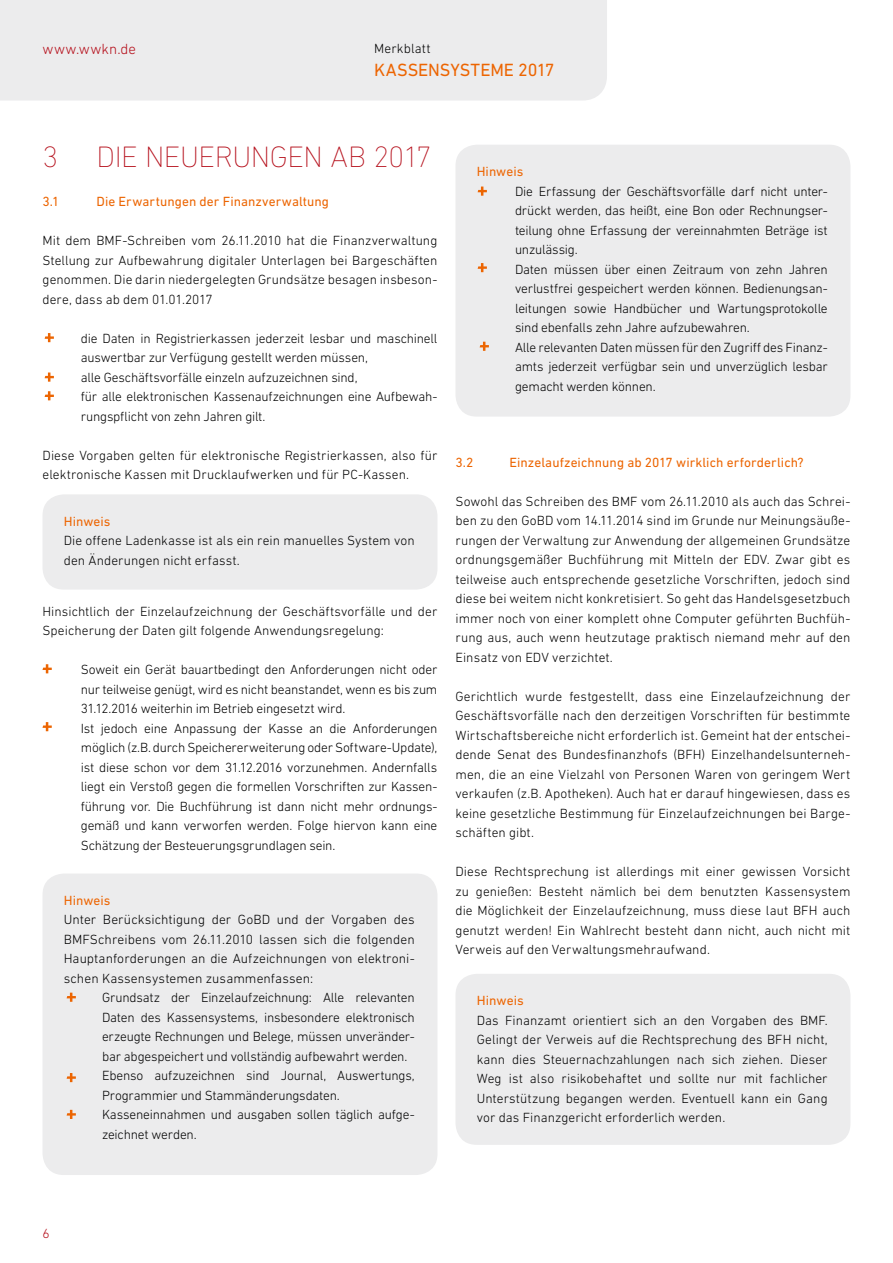
<style>
.page{position:relative;width:893px;height:1263px;background:#fff}
.page>*{position:absolute;margin:0;border:0;box-sizing:border-box;transform-origin:0 0}
.t1{font:200 30px "DIN Next LT Pro";letter-spacing:-.02em;color:#b50f1b}
.t2{font:18px "DIN Next LT Pro";letter-spacing:-.005em;color:#ec6502}
.t3{font:300 15px "DIN Next LT Pro";letter-spacing:.02em;color:#b50f1b}
.t4{font:300 13.5px/19.5px "DIN Next LT Pro";letter-spacing:-.01em;color:#000}
.t5{font:13.5px "DIN Next LT Pro";letter-spacing:.005em;color:#ec6502}
.t6{font:300 13.5px "DIN Next LT Pro";letter-spacing:.01em;color:#000}
.t7{font:300 13.5px "DIN Next LT Pro";color:#b50f1b}
</style>
<div class="page">
<div style="left:0;top:0;width:607px;height:101px;background:#ececed"></div>
<div style="left:43px;top:494px;width:394px;height:96px;background:#ececed;border-radius:21px"></div>
<div style="left:43px;top:873px;width:394px;height:302px;background:#ececed;border-radius:21px"></div>
<div style="left:455px;top:145px;width:395px;height:272px;background:#ececed;border-radius:21px"></div>
<div style="left:455px;top:974px;width:395px;height:171px;background:#ececed;border-radius:21px"></div>
<svg style="left:42px;top:664px;width:10px;height:9px"></svg>
<svg style="left:42px;top:722px;width:10px;height:9px"></svg>
<svg style="left:45px;top:333px;width:9px;height:9px"></svg>
<svg style="left:45px;top:372px;width:9px;height:10px"></svg>
<svg style="left:45px;top:391px;width:9px;height:9px"></svg>
<svg style="left:478px;top:187px;width:9px;height:9px"></svg>
<svg style="left:478px;top:263px;width:9px;height:9px"></svg>
<svg style="left:480px;top:342px;width:9px;height:9px"></svg>
<svg style="left:67px;top:993px;width:9px;height:9px"></svg>
<svg style="left:67px;top:1073px;width:9px;height:9px"></svg>
<svg style="left:67px;top:1110px;width:9px;height:9px"></svg>
<p class="t3" style="left:43px;top:40px;width:95px">www.wwkn.de</p>
<p class="t6" style="left:374px;top:40px;width:58px">Merkblatt</p>
<h2 class="t2" style="left:374px;top:60px;width:182px">Kassensysteme 2017</h2>
<h1 class="t1" style="left:43px;top:140px;width:390px">3 DIE NEUERUNGEN AB 2017</h1>
<p class="t5" style="left:43px;top:194px;width:41px">3.1 D</p>
<p class="t5" style="left:105px;top:194px;width:225px">ie Erwartungen der Finanzverwaltung</p>
<p class="t4" style="left:43px;top:231px;width:396px;text-align:justify">Mit dem BMF-Schreiben vom 26.11.2010 hat die Finanzverwaltung Stellung zur Aufbewahrung digitaler Unterlagen bei Bargeschäften genommen. Die darin niedergelegten Grundsätze besagen insbeson&shy;dere, dass ab dem 01.01.2017</p>
<p class="t4" style="left:81px;top:328px;width:358px">die Daten in Registrierkassen jederzeit lesbar und maschinell auswertbar zur Verfügung gestellt werden müssen,<br>alle Geschäftsvorfälle einzeln aufzuzeichnen sind,<br>für alle elektronischen Kassenaufzeichnungen eine Aufbewah&shy;rungspflicht von zehn Jahren gilt.</p>
<p class="t4" style="left:43px;top:445px;width:396px">Diese Vorgaben gelten für elektronische Registrierkassen, also für elektronische Kassen mit Drucklaufwerken und für PC-Kassen.</p>
<p class="t5" style="left:64px;top:513px;width:48px">H inweis</p>
<p class="t4" style="left:64px;top:531px;width:352px">Die offene Ladenkasse ist als ein rein manuelles System von den Änderungen nicht erfasst.</p>
<p class="t4" style="left:43px;top:601px;width:396px">Hinsichtlich der Einzelaufzeichnung der Geschäftsvorfälle und der<br>Speicherung der Daten gilt folgende Anwendungsregelung:</p>
<p class="t4" style="left:81px;top:660px;width:358px">Soweit ein Gerät bauartbedingt den Anforderungen nicht oder nur teilweise genügt, wird es nicht beanstandet, wenn es bis zum 31.12.2016 weiterhin im Betrieb eingesetzt wird.<br>Ist jedoch eine Anpassung der Kasse an die Anforderungen möglich (z.B. durch Speichererweiterung oder Software-Update), ist diese schon vor dem 31.12.2016 vorzunehmen. Andernfalls liegt ein Verstoß gegen die formellen Vorschriften zur Kassen&shy;führung vor. Die Buchführung ist dann nicht mehr ordnungs&shy;gemäß und kann verworfen werden. Folge hiervon kann eine Schätzung der Besteuerungsgrundlagen sein.</p>
<p class="t5" style="left:64px;top:892px;width:48px">H inweis</p>
<p class="t4" style="left:64px;top:910px;width:353px;text-align:justify">Unter Berücksichtigung der GoBD und der Vorgaben des BMFSchreibens vom 26.11.2010 lassen sich die folgenden Hauptanforderungen an die Aufzeichnungen von elektroni&shy;schen Kassensystemen zusammenfassen:</p>
<p class="t4" style="left:102px;top:988px;width:314px">Grundsatz der Einzelaufzeichnung: Alle relevanten Daten des Kassensystems, insbesondere elektronisch erzeugte Rechnungen und Belege, müssen unveränder&shy;bar abgespeichert und vollständig aufbewahrt werden.<br>Ebenso aufzuzeichnen sind Journal, Auswertungs, Programmier und Stammänderungsdaten.<br>Kasseneinnahmen und ausgaben sollen täglich aufge&shy;zeichnet werden.</p>
<p class="t5" style="left:477px;top:164px;width:48px">H inweis</p>
<p class="t4" style="left:515px;top:181px;width:314px">Die Erfassung der Geschäftsvorfälle darf nicht unter&shy;drückt werden, das heißt, eine Bon oder Rechnungser&shy;teilung ohne Erfassung der vereinnahmten Beträge ist unzulässig.<br>Daten müssen über einen Zeitraum von zehn Jahren verlustfrei gespeichert werden können. Bedienungsan&shy;leitungen sowie Handbücher und Wartungsprotokolle sind ebenfalls zehn Jahre aufzubewahren.<br>Alle relevanten Daten müssen für den Zugriff des Finanz&shy;amts jederzeit verfügbar sein und unverzüglich lesbar gemacht werden können.</p>
<p class="t5" style="left:455px;top:454px;width:41px">3.2 E</p>
<p class="t5" style="left:517px;top:454px;width:288px">inzelaufzeichnung ab 2017 wirklich erforderlich?</p>
<p class="t4" style="left:455px;top:491px;width:396px;text-align:justify">Sowohl das Schreiben des BMF vom 26.11.2010 als auch das Schrei&shy;ben zu den GoBD vom 14.11.2014 sind im Grunde nur Meinungsäuße&shy;rungen der Verwaltung zur Anwendung der allgemeinen Grundsätze ordnungsgemäßer Buchführung mit Mitteln der EDV. Zwar gibt es teilweise auch entsprechende gesetzliche Vorschriften, jedoch sind diese bei weitem nicht konkretisiert. So geht das Handelsgesetzbuch immer noch von einer komplett ohne Computer geführten Buchfüh&shy;rung aus, auch wenn heutzutage praktisch niemand mehr auf den Einsatz von EDV verzichtet.</p>
<p class="t4" style="left:455px;top:686px;width:396px;text-align:justify">Gerichtlich wurde festgestellt, dass eine Einzelaufzeichnung der Geschäftsvorfälle nach den derzeitigen Vorschriften für bestimmte Wirtschaftsbereiche nicht erforderlich ist. Gemeint hat der entschei&shy;dende Senat des Bundesfinanzhofs (BFH) Einzelhandelsunterneh&shy;men, die an eine Vielzahl von Personen Waren von geringem Wert verkaufen (z.B. Apotheken). Auch hat er darauf hingewiesen, dass es keine gesetzliche Bestimmung für Einzelaufzeichnungen bei Barge&shy;schäften gibt.</p>
<p class="t4" style="left:455px;top:862px;width:396px;text-align:justify">Diese Rechtsprechung ist allerdings mit einer gewissen Vorsicht zu genießen: Besteht nämlich bei dem benutzten Kassensystem die Möglichkeit der Einzelaufzeichnung, muss diese laut BFH auch genutzt werden! Ein Wahlrecht besteht dann nicht, auch nicht mit Verweis auf den Verwaltungsmehraufwand.</p>
<p class="t5" style="left:477px;top:993px;width:49px">H inweis</p>
<p class="t4" style="left:477px;top:1010px;width:353px;text-align:justify">Das Finanzamt orientiert sich an den Vorgaben des BMF.<br>Gelingt der Verweis auf die Rechtsprechung des BFH nicht, kann dies Steuernachzahlungen nach sich ziehen. Dieser Weg ist also risikobehaftet und sollte nur mit fachlicher Unterstützung begangen werden. Eventuell kann ein Gang vor das Finanzgericht erforderlich werden.</p>
<p class="t7" style="left:43px;top:1226px;width:9px">6</p>
</div>
